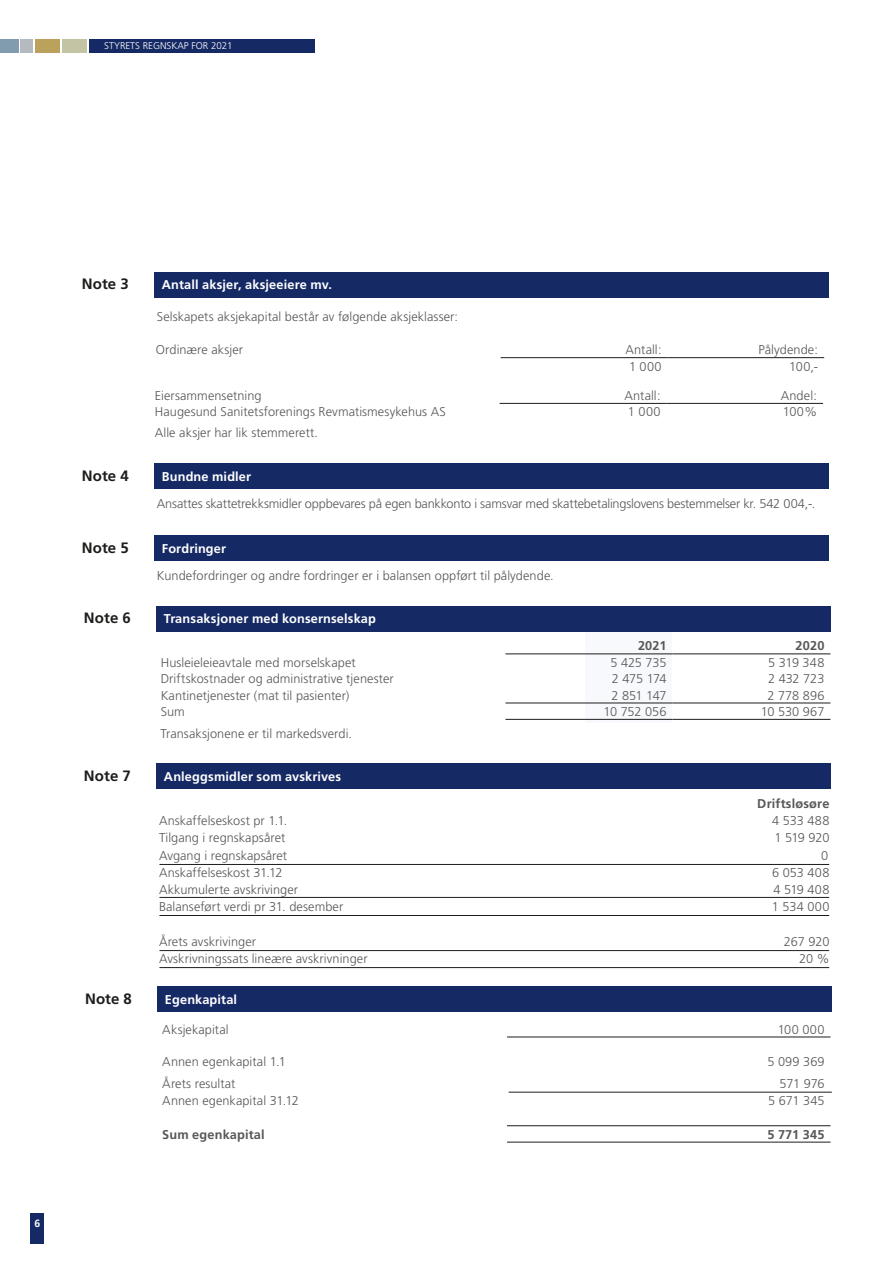
<style>
.page{position:relative;width:893px;height:1263px;background:#fff}
.page>*{position:absolute;margin:0;border:0;box-sizing:border-box;transform-origin:0 0}
.t1{font:700 15px "Frutiger";color:#1d1d1b}
.t2{font:300 12.75px/17.2px "Frutiger";letter-spacing:.005em;color:#575756}
.t3{font:300 12.75px/17.2px "Frutiger";letter-spacing:-.015em;color:#575756;text-align:right}
.t4{font:700 12.75px "Frutiger";letter-spacing:.01em;color:#fff}
.t5{font:700 12.75px "Frutiger";letter-spacing:.01em;color:#575756}
.t6{font:700 10.5px "Frutiger";color:#fff}
.t7{font:300 9.75px "Frutiger";color:#fff}
</style>
<div class="page">
<div style="left:585px;top:633px;width:87px;height:90px;background:#f8f9fd"></div>
<div style="left:154px;top:272px;width:675px;height:26px;background:#152964"></div>
<hr style="left:501px;top:357px;width:167px;height:1px;background:#1d1d1b">
<hr style="left:668px;top:357px;width:156px;height:1px;background:#1d1d1b">
<hr style="left:500px;top:403px;width:167px;height:1px;background:#1d1d1b">
<hr style="left:667px;top:403px;width:156px;height:1px;background:#1d1d1b">
<div style="left:154px;top:464px;width:675px;height:25px;background:#152964"></div>
<div style="left:154px;top:536px;width:675px;height:25px;background:#152964"></div>
<div style="left:156px;top:606px;width:675px;height:25px;background:#152964"></div>
<div style="left:156px;top:763px;width:675px;height:26px;background:#152964"></div>
<hr style="left:159px;top:864px;width:670px;height:1px;background:#1d1d1b">
<hr style="left:159px;top:897px;width:670px;height:1px;background:#1d1d1b">
<hr style="left:159px;top:915px;width:670px;height:1px;background:#1d1d1b">
<hr style="left:159px;top:950px;width:670px;height:1px;background:#1d1d1b">
<hr style="left:159px;top:967px;width:670px;height:1px;background:#1d1d1b">
<hr style="left:505px;top:654px;width:167px;height:1px;background:#1d1d1b">
<hr style="left:672px;top:654px;width:158px;height:1px;background:#1d1d1b">
<hr style="left:505px;top:719px;width:167px;height:1px;background:#1d1d1b">
<hr style="left:672px;top:719px;width:158px;height:1px;background:#1d1d1b">
<hr style="left:505px;top:703px;width:167px;height:1px;background:#1d1d1b">
<hr style="left:672px;top:703px;width:158px;height:1px;background:#1d1d1b">
<hr style="left:507px;top:1037px;width:167px;height:1px;background:#1d1d1b">
<hr style="left:674px;top:1037px;width:156px;height:1px;background:#1d1d1b">
<div style="left:157px;top:986px;width:675px;height:26px;background:#152964"></div>
<hr style="left:507px;top:1125px;width:167px;height:1px;background:#1d1d1b">
<hr style="left:674px;top:1125px;width:156px;height:1px;background:#1d1d1b">
<hr style="left:507px;top:1142px;width:167px;height:1px;background:#1d1d1b">
<hr style="left:674px;top:1142px;width:156px;height:1px;background:#1d1d1b">
<hr style="left:509px;top:1092px;width:323px;height:1px;background:#1d1d1b">
<div style="left:0;top:39px;width:18px;height:14px;background:#819baf"></div>
<div style="left:35px;top:39px;width:25px;height:14px;background:#bba25c"></div>
<div style="left:62px;top:39px;width:24px;height:14px;background:#c3c4a4"></div>
<div style="left:89px;top:39px;width:226px;height:14px;background:#152964"></div>
<div style="left:21px;top:39px;width:12px;height:14px;background:#b4babf"></div>
<div style="left:30px;top:1213px;width:14px;height:50px;background:#152964"></div>
<div style="left:0;top:1244px;width:893px;height:19px;background:#fff"></div>
<p class="t7" style="left:104px;top:41px;width:130px">STYRETS REGNSKAP FOR 2021</p>
<p class="t6" style="left:35px;top:1217px;width:7px">6</p>
<p class="t1" style="left:82px;top:275px;width:48px">Note 3</p>
<p class="t4" style="left:162px;top:277px;width:172px">Antall aksjer, aksjeeiere mv.</p>
<p class="t2" style="left:157px;top:308px;width:303px">Selskapets aksjekapital består av følgende aksjeklasser:</p>
<p class="t2" style="left:156px;top:341px;width:89px">Ordinære aksjer</p>
<p class="t2" style="left:625px;top:341px;width:38px">Antall:</p>
<p class="t2" style="left:758px;top:341px;width:61px">Pålydende:</p>
<p class="t2" style="left:629px;top:358px;width:34px">1 000</p>
<p class="t2" style="left:789px;top:358px;width:30px">100,-</p>
<p class="t2" style="left:155px;top:387px;width:108px">Eiersammensetning</p>
<p class="t2" style="left:624px;top:387px;width:38px">Antall:</p>
<p class="t2" style="left:781px;top:387px;width:38px">Andel:</p>
<p class="t2" style="left:155px;top:403px;width:293px">Haugesund Sanitetsforenings Revmatismesykehus AS</p>
<p class="t2" style="left:628px;top:403px;width:34px">1 000</p>
<p class="t2" style="left:783px;top:403px;width:36px">100%</p>
<p class="t2" style="left:155px;top:425px;width:165px">Alle aksjer har lik stemmerett.</p>
<p class="t1" style="left:82px;top:467px;width:48px">Note 4</p>
<p class="t4" style="left:162px;top:469px;width:91px">Bundne midler</p>
<p class="t3" style="left:157px;top:495px;width:660px">Ansattes skattetrekksmidler oppbevares på egen bankkonto i samsvar med skattebetalingslovens bestemmelser kr. 542 004,-.</p>
<p class="t1" style="left:82px;top:539px;width:48px">Note 5</p>
<p class="t4" style="left:162px;top:541px;width:66px">Fordringer</p>
<p class="t2" style="left:157px;top:567px;width:398px">Kundefordringer og andre fordringer er i balansen oppført til pålydende.</p>
<p class="t1" style="left:84px;top:609px;width:48px">Note 6</p>
<p class="t4" style="left:164px;top:611px;width:213px">Transaksjoner med konsernselskap</p>
<p class="t5" style="left:638px;top:638px;width:30px">2021</p>
<p class="t5" style="left:796px;top:638px;width:30px">2020</p>
<p class="t2" style="left:161px;top:654px;width:197px">Husleieleieavtale med morselskapet</p>
<p class="t2" style="left:610px;top:654px;width:58px">5 425 735</p>
<p class="t2" style="left:768px;top:654px;width:58px">5 319 348</p>
<p class="t2" style="left:161px;top:670px;width:235px">Driftskostnader og administrative tjenester</p>
<p class="t2" style="left:612px;top:670px;width:56px">2 475 174</p>
<p class="t2" style="left:768px;top:670px;width:58px">2 432 723</p>
<p class="t2" style="left:161px;top:687px;width:190px">Kantinetjenester (mat til pasienter)</p>
<p class="t2" style="left:612px;top:687px;width:56px">2 851 147</p>
<p class="t2" style="left:767px;top:687px;width:59px">2 778 896</p>
<p class="t2" style="left:161px;top:703px;width:26px">Sum</p>
<p class="t2" style="left:603px;top:703px;width:65px">10 752 056</p>
<p class="t2" style="left:761px;top:703px;width:65px">10 530 967</p>
<p class="t2" style="left:161px;top:725px;width:193px">Transaksjonene er til markedsverdi.</p>
<p class="t1" style="left:84px;top:767px;width:48px">Note 7</p>
<p class="t4" style="left:164px;top:769px;width:179px">Anleggsmidler som avskrives</p>
<p class="t5" style="left:757px;top:796px;width:74px">Driftsløsøre</p>
<p class="t2" style="left:159px;top:812px;width:130px">Anskaffelseskost pr 1.1.</p>
<p class="t2" style="left:772px;top:812px;width:59px">4 533 488</p>
<p class="t2" style="left:159px;top:829px;width:128px">Tilgang i regnskapsåret</p>
<p class="t2" style="left:774px;top:829px;width:56px">1 519 920</p>
<p class="t2" style="left:159px;top:847px;width:130px">Avgang i regnskapsåret</p>
<p class="t2" style="left:821px;top:847px;width:9px">0</p>
<p class="t2" style="left:159px;top:864px;width:125px">Anskaffelseskost 31.12</p>
<p class="t2" style="left:772px;top:864px;width:59px">6 053 408</p>
<p class="t2" style="left:159px;top:881px;width:141px">Akkumulerte avskrivinger</p>
<p class="t2" style="left:773px;top:881px;width:57px">4 519 408</p>
<p class="t2" style="left:159px;top:898px;width:186px">Balanseført verdi pr 31. desember</p>
<p class="t2" style="left:772px;top:898px;width:59px">1 534 000</p>
<p class="t2" style="left:159px;top:933px;width:99px">Årets avskrivinger</p>
<p class="t2" style="left:784px;top:933px;width:47px">267 920</p>
<p class="t2" style="left:159px;top:950px;width:210px">Avskrivningssats lineære avskrivninger</p>
<p class="t2" style="left:799px;top:950px;width:32px">20 %</p>
<p class="t1" style="left:85px;top:990px;width:48px">Note 8</p>
<p class="t4" style="left:165px;top:992px;width:74px">Egenkapital</p>
<p class="t2" style="left:162px;top:1021px;width:68px">Aksjekapital</p>
<p class="t2" style="left:778px;top:1021px;width:48px">100 000</p>
<p class="t2" style="left:162px;top:1053px;width:125px">Annen egenkapital 1.1</p>
<p class="t2" style="left:767px;top:1053px;width:59px">5 099 369</p>
<p class="t2" style="left:162px;top:1075px;width:138px">Årets resultat<br>Annen egenkapital 31.12</p>
<p class="t3" style="left:768px;top:1075px;width:58px">571 976<br>5 671 345</p>
<p class="t5" style="left:162px;top:1127px;width:104px">Sum egenkapital</p>
<p class="t5" style="left:767px;top:1127px;width:59px">5 771 345</p>
</div>
